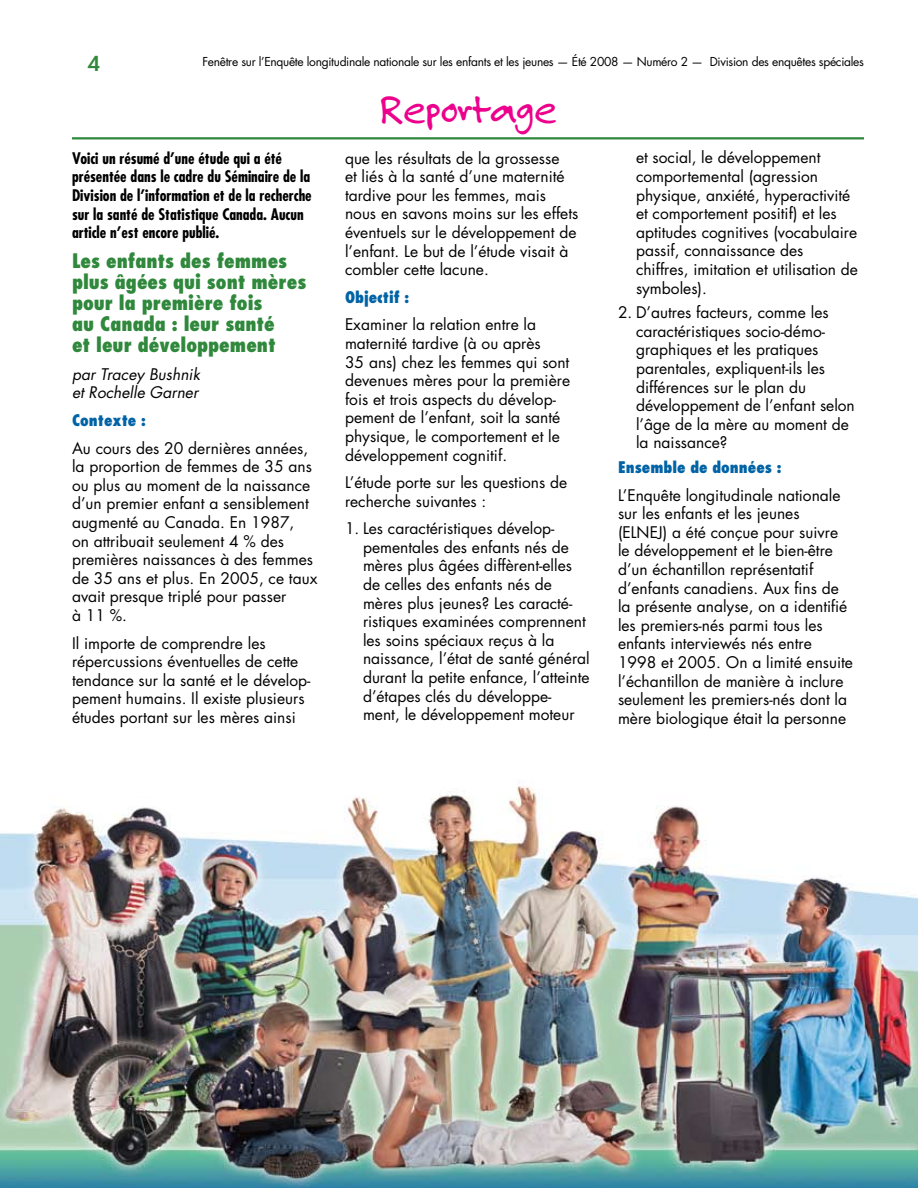
<style>
.page{position:relative;width:918px;height:1188px;background:#fff}
.page>*{position:absolute;margin:0;border:0;box-sizing:border-box;transform-origin:0 0}
.t1{font:45px "Felt Tip Roman";letter-spacing:-.025em;color:#ec008c}
.t2{font:800 21px "Futura BT";color:#2f883b}
.t3{font:800 condensed 19.5px/21px "Futura";color:#2f883b}
.t4{font:15.6px/18.6px "Futura";color:#000}
.t5{font:700 condensed 15.6px/18.6px "Futura";color:#000}
.t6{font:800 condensed 15.6px "Futura";color:#0063a5}
.t7{font:italic 15.6px/18.6px "Futura";color:#000}
.t8{font:12px "Futura";letter-spacing:-.025em;color:#000}
</style>
<div class="page">
<img style="left:0;top:139px;width:918px;height:1049px">
<hr style="left:72px;top:137px;width:792px;height:2px;background:#2f883b">
<h2 class="t2" style="left:88px;top:51px;width:14px">4</h2>
<p class="t8" style="left:202px;top:54px;width:663px">Fenêtre sur l’Enquête longitudinale nationale sur les enfants et les jeunes — Été 2008 — Numéro 2 — Division des enquêtes spéciales</p>
<p class="t5" style="left:72px;top:149px;width:241px">Voici un résumé d’une étude qui a été présentée dans le cadre du Séminaire de la Division de l’information et de la recherche sur la santé de Statistique Canada. Aucun article n’est encore publié.</p>
<p class="t3" style="left:72px;top:250px;width:236px">Les enfants des femmes plus âgées qui sont mères pour la première fois<br>au Canada : leur santé<br>et leur développement</p>
<p class="t7" style="left:72px;top:365px;width:130px">par Tracey Bushnik et Rochelle Garner</p>
<p class="t6" style="left:72px;top:410px;width:75px">Contexte :</p>
<p class="t4" style="left:72px;top:439px;width:247px">Au cours des 20 dernières années, la proportion de femmes de 35 ans ou plus au moment de la naissance d’un premier enfant a sensiblement augmenté au Canada. En 1987,<br>on attribuait seulement 4 % des premières naissances à des femmes de 35 ans et plus. En 2005, ce taux avait presque triplé pour passer<br>à 11 %.</p>
<p class="t4" style="left:72px;top:634px;width:240px">Il importe de comprendre les répercussions éventuelles de cette tendance sur la santé et le dévelop&shy;pement humains. Il existe plusieurs études portant sur les mères ainsi</p>
<h1 class="t1" style="left:379px;top:81px;width:180px">Reportage</h1>
<p class="t4" style="left:345px;top:149px;width:235px">que les résultats de la grossesse<br>et liés à la santé d’une maternité tardive pour les femmes, mais nous en savons moins sur les effets éventuels sur le développement de l’enfant. Le but de l’étude visait à combler cette lacune.</p>
<p class="t6" style="left:345px;top:287px;width:66px">Objectif :</p>
<p class="t4" style="left:345px;top:315px;width:227px">Examiner la relation entre la maternité tardive (à ou après<br>35 ans) chez les femmes qui sont devenues mères pour la première fois et trois aspects du dévelop&shy;pement de l’enfant, soit la santé physique, le comportement et le développement cognitif.</p>
<p class="t4" style="left:345px;top:473px;width:224px">L’étude porte sur les questions de recherche suivantes :</p>
<p class="t4" style="left:363px;top:519px;width:228px;text-indent:-18px">1. Les caractéristiques dévelop&shy;pementales des enfants nés de mères plus âgées diffèrent-elles de celles des enfants nés de mères plus jeunes? Les caracté&shy;ristiques examinées comprennent les soins spéciaux reçus à la naissance, l’état de santé général durant la petite enfance, l’atteinte d’étapes clés du développe&shy;ment, le développement moteur</p>
<p class="t4" style="left:636px;top:149px;width:224px">et social, le développement comportemental (agression physique, anxiété, hyperactivité et comportement positif) et les aptitudes cognitives (vocabulaire passif, connaissance des chiffres, imitation et utilisation de symboles).</p>
<p class="t4" style="left:636px;top:303px;width:220px;text-indent:-18px">2. D’autres facteurs, comme les caractéristiques socio-démo&shy;graphiques et les pratiques parentales, expliquent-ils les différences sur le plan du développement de l’enfant selon l’âge de la mère au moment de la naissance?</p>
<p class="t6" style="left:618px;top:457px;width:165px">Ensemble de données :</p>
<p class="t4" style="left:618px;top:486px;width:237px">L’Enquête longitudinale nationale sur les enfants et les jeunes<br>(ELNEJ) a été conçue pour suivre le développement et le bien-être d’un échantillon représentatif d’enfants canadiens. Aux fins de la présente analyse, on a identifié les premiers-nés parmi tous les enfants interviewés nés entre 1998 et 2005. On a limité ensuite l’échantillon de manière à inclure seulement les premiers-nés dont la mère biologique était la personne</p>
</div>
